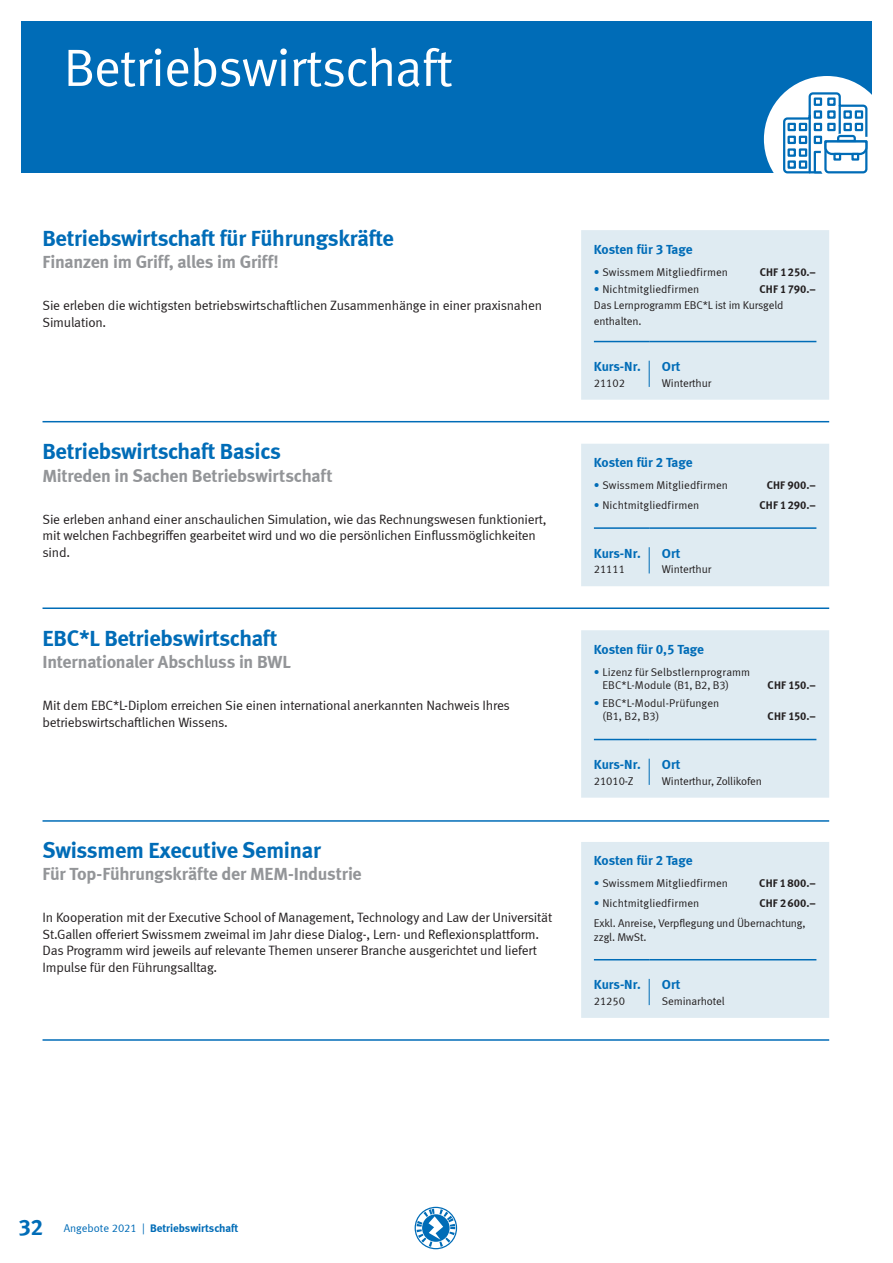
<style>
.page{position:relative;width:893px;height:1263px;background:#fff}
.page>*{position:absolute;margin:0;border:0;box-sizing:border-box;transform-origin:0 0}
.Titel_Kapitel__35_Pt{font:52.5px "Meta Normal LF";letter-spacing:-.015em;color:#fff}
.Titel_Kurs__blau_15{font:22.5px "Meta Bold LF";letter-spacing:-.01em;color:#006cb7}
.Untertitel_Kurs__gra{font:18px "Meta Bold LF";letter-spacing:-.015em;color:#939598}
.Copy__9_Pt{font:13.5px/16.5px "Meta Normal LF";letter-spacing:-.015em;color:#231f20}
.Titel_Box_ohne_Linie{font:13.5px "Meta Bold LF";letter-spacing:-.005em;color:#006cb7}
.Titel_Kurs-Nr___Ort{font:13.5px "Meta Bold LF";color:#006cb7}
.Copy_Box__7_5_Pt{font:11.25px/13.5px "Meta Normal LF";color:#231f20}
.t1{font:11.25px "Meta Bold LF";letter-spacing:.01em;color:#231f20}
.t2{font:11.25px "Meta Bold LF";color:#006cb7}
.s1{color:#006cb7}
.s2{font-size:22.5px}
.s3{font-family:"Meta Normal LF"}
</style>
<div class="page">
<svg style="left:415px;top:1207px;width:42px;height:42px"></svg>
<hr style="left:43px;top:820px;width:786px;height:2px;background:#006cb7">
<hr style="left:43px;top:1039px;width:786px;height:2px;background:#006cb7">
<hr style="left:43px;top:421px;width:786px;height:1px;background:#006cb7">
<hr style="left:43px;top:607px;width:786px;height:2px;background:#006cb7">
<div style="left:581px;top:230px;width:248px;height:170px;background:#dfebf2"></div>
<div style="left:581px;top:630px;width:248px;height:168px;background:#dfebf2"></div>
<div style="left:581px;top:842px;width:248px;height:176px;background:#dfebf2"></div>
<div style="left:581px;top:444px;width:248px;height:142px;background:#dfebf2"></div>
<div style="left:21px;top:21px;width:851px;height:152px;background:#006cb7"></div>
<div style="left:764px;top:76px;width:126px;height:126px;background:#fff;border-radius:50%"></div>
<svg style="left:782px;top:91px;width:90px;height:83px"></svg>
<svg style="left:851px;top:153px;width:8px;height:8px"></svg>
<p class="Titel_Kapitel__35_Pt" style="left:64px;top:37px;width:390px">Betriebswirtschaft</p>
<p class="Titel_Kurs__blau_15" style="left:43px;top:225px;width:353px">Betriebswirtschaft für Führungskräfte</p>
<p class="Untertitel_Kurs__gra" style="left:43px;top:251px;width:238px">Finanzen im Griff, alles im Griff!</p>
<p class="Copy__9_Pt" style="left:43px;top:297px;width:501px">Sie erleben die wichtigsten betriebswirtschaftlichen Zusammenhänge in einer praxisnahen<br>Simulation.</p>
<p class="Titel_Kurs__blau_15" style="left:43px;top:438px;width:240px">Betriebswirtschaft Basics</p>
<p class="Untertitel_Kurs__gra" style="left:43px;top:465px;width:292px">Mitreden in Sachen Betriebswirtschaft</p>
<p class="Copy__9_Pt" style="left:43px;top:511px;width:506px">Sie erleben anhand einer anschaulichen Simulation, wie das Rechnungswesen funktioniert, mit welchen Fachbegriffen gearbeitet wird und wo die persönlichen Einflussmöglichkeiten sind.</p>
<p class="Titel_Kurs__blau_15" style="left:43px;top:625px;width:236px">EBC*L Betriebswirtschaft</p>
<p class="Untertitel_Kurs__gra" style="left:43px;top:651px;width:250px">Internationaler Abschluss in BWL</p>
<p class="Copy__9_Pt" style="left:43px;top:697px;width:469px">Mit dem EBC*L-Diplom erreichen Sie einen international anerkannten Nachweis Ihres betriebswirtschaftlichen Wissens.</p>
<p class="Titel_Kurs__blau_15" style="left:43px;top:836px;width:280px">Swissmem Executive Seminar</p>
<p class="Untertitel_Kurs__gra" style="left:43px;top:863px;width:321px">Für Top-Führungskräfte der MEM-Industrie</p>
<p class="Copy__9_Pt" style="left:43px;top:909px;width:511px">In Kooperation mit der Executive School of Management, Technology and Law der Universität St.Gallen offeriert Swissmem zweimal im Jahr diese Dialog-, Lern- und Reflexionsplattform.<br>Das Programm wird jeweils auf relevante Themen unserer Branche ausgerichtet und liefert Impulse für den Führungsalltag.</p>
<p class="Titel_Box_ohne_Linie" style="left:594px;top:241px;width:100px">Kosten für 3 Tage</p>
<p class="Copy_Box__7_5_Pt" style="left:594px;top:265px;width:136px"><span class="s1">•</span> Swissmem Mitgliedfirmen</p>
<p class="t1" style="left:760px;top:265px;width:58px">CHF 1250.–</p>
<p class="Copy_Box__7_5_Pt" style="left:594px;top:282px;width:107px"><span class="s1">•</span> Nichtmitgliedfirmen</p>
<p class="t1" style="left:759px;top:283px;width:58px">CHF 1790.–</p>
<p class="Copy_Box__7_5_Pt" style="left:594px;top:298px;width:191px">Das Lernprogramm EBC*L ist im Kursgeld</p>
<p class="Copy_Box__7_5_Pt" style="left:594px;top:314px;width:49px">enthalten.</p>
<p class="Titel_Kurs-Nr___Ort" style="left:594px;top:359px;width:48px">Kurs-Nr.</p>
<p class="Copy_Box__7_5_Pt" style="left:594px;top:376px;width:33px">21102</p>
<p class="Titel_Kurs-Nr___Ort" style="left:662px;top:359px;width:20px">Ort</p>
<p class="Copy_Box__7_5_Pt" style="left:662px;top:376px;width:51px">Winterthur</p>
<p class="Titel_Box_ohne_Linie" style="left:594px;top:454px;width:100px">Kosten für 2 Tage</p>
<p class="Copy_Box__7_5_Pt" style="left:594px;top:478px;width:136px"><span class="s1">•</span> Swissmem Mitgliedfirmen</p>
<p class="t1" style="left:767px;top:478px;width:51px">CHF 900.–</p>
<p class="Copy_Box__7_5_Pt" style="left:594px;top:498px;width:107px"><span class="s1">•</span> Nichtmitgliedfirmen</p>
<p class="t1" style="left:759px;top:498px;width:58px">CHF 1290.–</p>
<p class="Titel_Kurs-Nr___Ort" style="left:594px;top:545px;width:48px">Kurs-Nr.</p>
<p class="Copy_Box__7_5_Pt" style="left:594px;top:563px;width:33px">21111</p>
<p class="Titel_Kurs-Nr___Ort" style="left:662px;top:545px;width:20px">Ort</p>
<p class="Copy_Box__7_5_Pt" style="left:662px;top:563px;width:51px">Winterthur</p>
<p class="Titel_Box_ohne_Linie" style="left:594px;top:641px;width:112px">Kosten für 0,5 Tage</p>
<p class="Copy_Box__7_5_Pt" style="left:602px;top:665px;width:149px;text-indent:-9px"><span class="s1">•</span> Lizenz für Selbstlernprogramm<br>EBC*L-Module (B1, B2, B3)</p>
<p class="Copy_Box__7_5_Pt" style="left:602px;top:696px;width:118px;text-indent:-9px"><span class="s1">•</span> EBC*L-Modul-Prüfungen (B1, B2, B3)</p>
<p class="t1" style="left:768px;top:678px;width:50px">CHF 150.–</p>
<p class="t1" style="left:768px;top:710px;width:50px">CHF 150.–</p>
<p class="Titel_Kurs-Nr___Ort" style="left:594px;top:756px;width:48px">Kurs-Nr.</p>
<p class="Copy_Box__7_5_Pt" style="left:594px;top:774px;width:41px">21010-Z</p>
<p class="Titel_Kurs-Nr___Ort" style="left:662px;top:756px;width:20px">Ort</p>
<p class="Copy_Box__7_5_Pt" style="left:662px;top:774px;width:102px">Winterthur, Zollikofen</p>
<p class="Titel_Box_ohne_Linie" style="left:594px;top:853px;width:100px">Kosten für 2 Tage</p>
<p class="Copy_Box__7_5_Pt" style="left:594px;top:876px;width:136px"><span class="s1">•</span> Swissmem Mitgliedfirmen</p>
<p class="t1" style="left:759px;top:877px;width:58px">CHF 1800.–</p>
<p class="Copy_Box__7_5_Pt" style="left:594px;top:896px;width:107px"><span class="s1">•</span> Nichtmitgliedfirmen</p>
<p class="t1" style="left:759px;top:897px;width:58px">CHF 2600.–</p>
<p class="Copy_Box__7_5_Pt" style="left:594px;top:916px;width:213px">Exkl. Anreise, Verpflegung und Übernachtung, zzgl. MwSt.</p>
<p class="Titel_Kurs-Nr___Ort" style="left:594px;top:977px;width:48px">Kurs-Nr.</p>
<p class="Copy_Box__7_5_Pt" style="left:594px;top:994px;width:33px">21250</p>
<p class="Titel_Kurs-Nr___Ort" style="left:662px;top:977px;width:20px">Ort</p>
<p class="Copy_Box__7_5_Pt" style="left:662px;top:994px;width:64px">Seminarhotel</p>
<p class="t2" style="left:19px;top:1222px;width:221px"><span class="s2">32</span> <span class="s3">Angebote 2021 |</span> Betriebswirtschaft</p>
</div>
